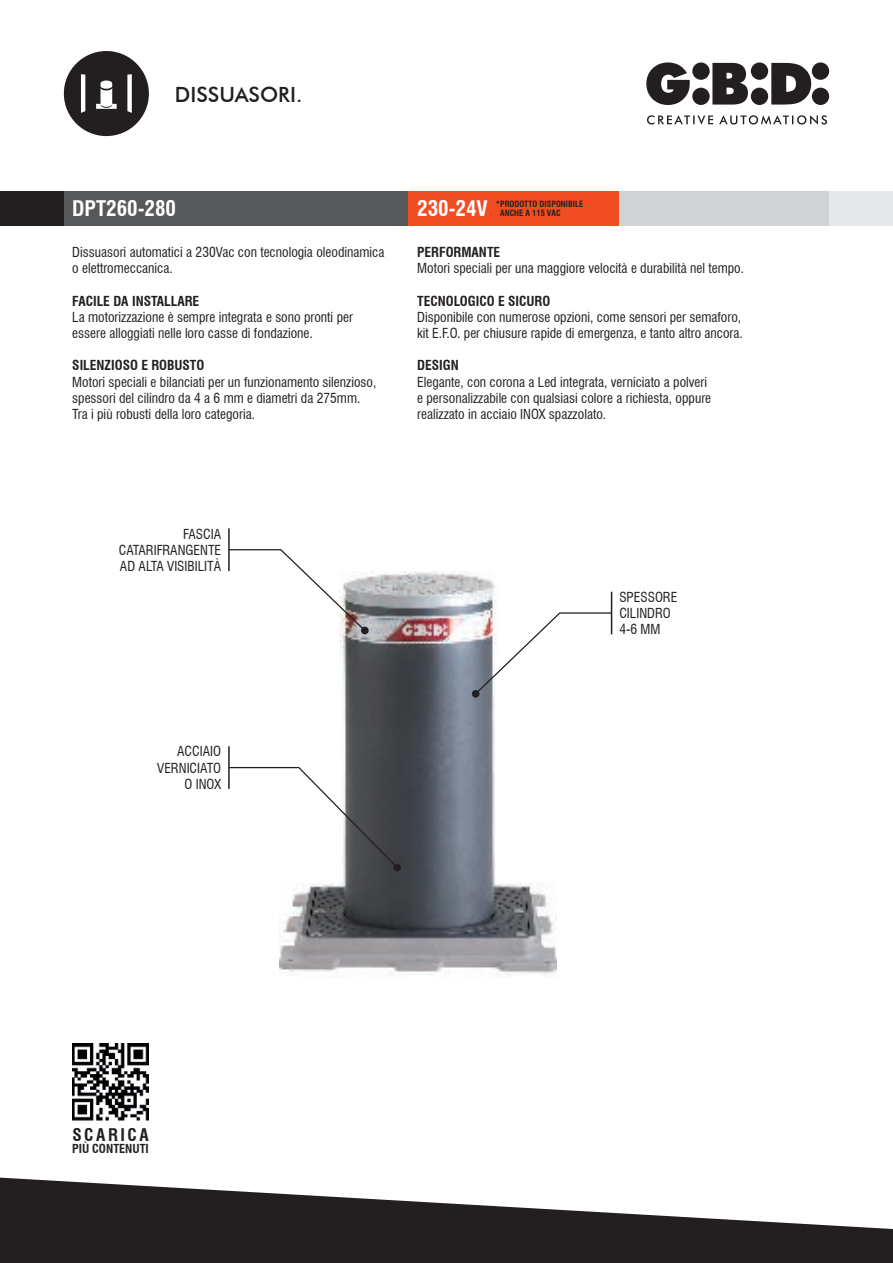
<style>
.page{position:relative;width:893px;height:1263px;background:#fff}
.page>*{position:absolute;margin:0;border:0;box-sizing:border-box;transform-origin:0 0}
.t1{font:700 condensed 21px "Swiss 721 BT";color:#fff}
.t2{font:500 21px "Futura BT";color:#231f20}
.t3{font:700 condensed 17.1px "Swiss 721 BT";letter-spacing:.15em;color:#231f20}
.t4{font:condensed 13.5px/16.2px "Swiss 721 BT";color:#231f20}
.t5{font:700 condensed 13.5px "Swiss 721 BT";color:#231f20}
.t6{font:700 condensed 12.15px "Swiss 721 BT";color:#231f20}
.t7{font:700 condensed 8.4px/9px "Swiss 721 BT";color:#231f20}
</style>
<div class="page">
<svg style="left:0;top:1177px;width:893px;height:86px;fill:#231f20"></svg>
<div style="left:64px;top:191px;width:829px;height:34px;background:#e6e7e9"></div>
<div style="left:0;top:191px;width:64px;height:34px;background:#231f20"></div>
<svg style="left:646px;top:62px;width:183px;height:63px"></svg>
<div style="left:64px;top:51px;width:85px;height:85px;background:#231f20;border-radius:50%"></div>
<svg style="left:81px;top:74px;width:51px;height:39px"></svg>
<img style="left:72px;top:1044px;width:77px;height:76px">
<img style="left:279px;top:572px;width:277px;height:403px">
<svg style="left:474px;top:612px;width:139px;height:84px"></svg>
<div style="left:472px;top:690px;width:7px;height:8px;background:#231f20;border-radius:50%"></div>
<hr style="left:611px;top:592px;width:1px;height:42px;background:#231f20">
<svg style="left:230px;top:549px;width:137px;height:83px"></svg>
<div style="left:361px;top:627px;width:8px;height:7px;background:#231f20;border-radius:50%"></div>
<hr style="left:228px;top:528px;width:2px;height:43px;background:#231f20">
<svg style="left:230px;top:766px;width:169px;height:103px"></svg>
<div style="left:393px;top:864px;width:8px;height:7px;background:#231f20;border-radius:50%"></div>
<hr style="left:228px;top:746px;width:2px;height:43px;background:#231f20">
<div style="left:64px;top:191px;width:344px;height:34px;background:#57585a"></div>
<div style="left:619px;top:191px;width:210px;height:34px;background:#d1d2d4"></div>
<div style="left:408px;top:191px;width:211px;height:34px;background:#f04d22"></div>
<h1 class="t2" style="left:175px;top:81px;width:129px">DISSUASORI.</h1>
<h1 class="t1" style="left:72px;top:196px;width:105px">DPT260-280</h1>
<h1 class="t1" style="left:417px;top:196px;width:72px">230-24V</h1>
<p class="t7" style="left:500px;top:199px;width:85px;text-indent:-4px">* PRODOTTO DISPONIBILE<br>ANCHE A 115 VAC</p>
<p class="t4" style="left:72px;top:244px;width:314px">Dissuasori automatici a 230Vac con tecnologia oleodinamica o elettromeccanica.</p>
<p class="t5" style="left:72px;top:292px;width:129px">FACILE DA INSTALLARE</p>
<p class="t4" style="left:72px;top:309px;width:282px">La motorizzazione è sempre integrata e sono pronti per essere alloggiati nelle loro casse di fondazione.</p>
<p class="t5" style="left:72px;top:357px;width:134px">SILENZIOSO E ROBUSTO</p>
<p class="t4" style="left:72px;top:373px;width:306px">Motori speciali e bilanciati per un funzionamento silenzioso, spessori del cilindro da 4 a 6 mm e diametri da 275mm.<br>Tra i più robusti della loro categoria.</p>
<p class="t5" style="left:417px;top:244px;width:84px">PERFORMANTE</p>
<p class="t4" style="left:417px;top:260px;width:328px">Motori speciali per una maggiore velocità e durabilità nel tempo.</p>
<p class="t5" style="left:417px;top:292px;width:135px">TECNOLOGICO E SICURO</p>
<p class="t4" style="left:417px;top:309px;width:327px">Disponibile con numerose opzioni, come sensori per semaforo, kit E.F.O. per chiusure rapide di emergenza, e tanto altro ancora.</p>
<p class="t5" style="left:417px;top:357px;width:43px">DESIGN</p>
<p class="t4" style="left:417px;top:373px;width:295px">Elegante, con corona a Led integrata, verniciato a polveri e personalizzabile con qualsiasi colore a richiesta, oppure realizzato in acciaio INOX spazzolato.</p>
<p class="t4" style="left:119px;top:526px;width:104px;text-align:justify;text-indent:64px">FASCIA CATARIFRANGENTE AD ALTA VISIBILITÀ</p>
<p class="t4" style="left:619px;top:589px;width:60px">SPESSORE<br>CILINDRO<br>4-6 MM</p>
<p class="t4" style="left:157px;top:743px;width:65px;text-align:right">ACCIAIO<br>VERNICIATO<br>O INOX</p>
<p class="t3" style="left:72px;top:1124px;width:78px">SCARICA</p>
<p class="t6" style="left:72px;top:1141px;width:78px">PIÙ CONTENUTI</p>
</div>
